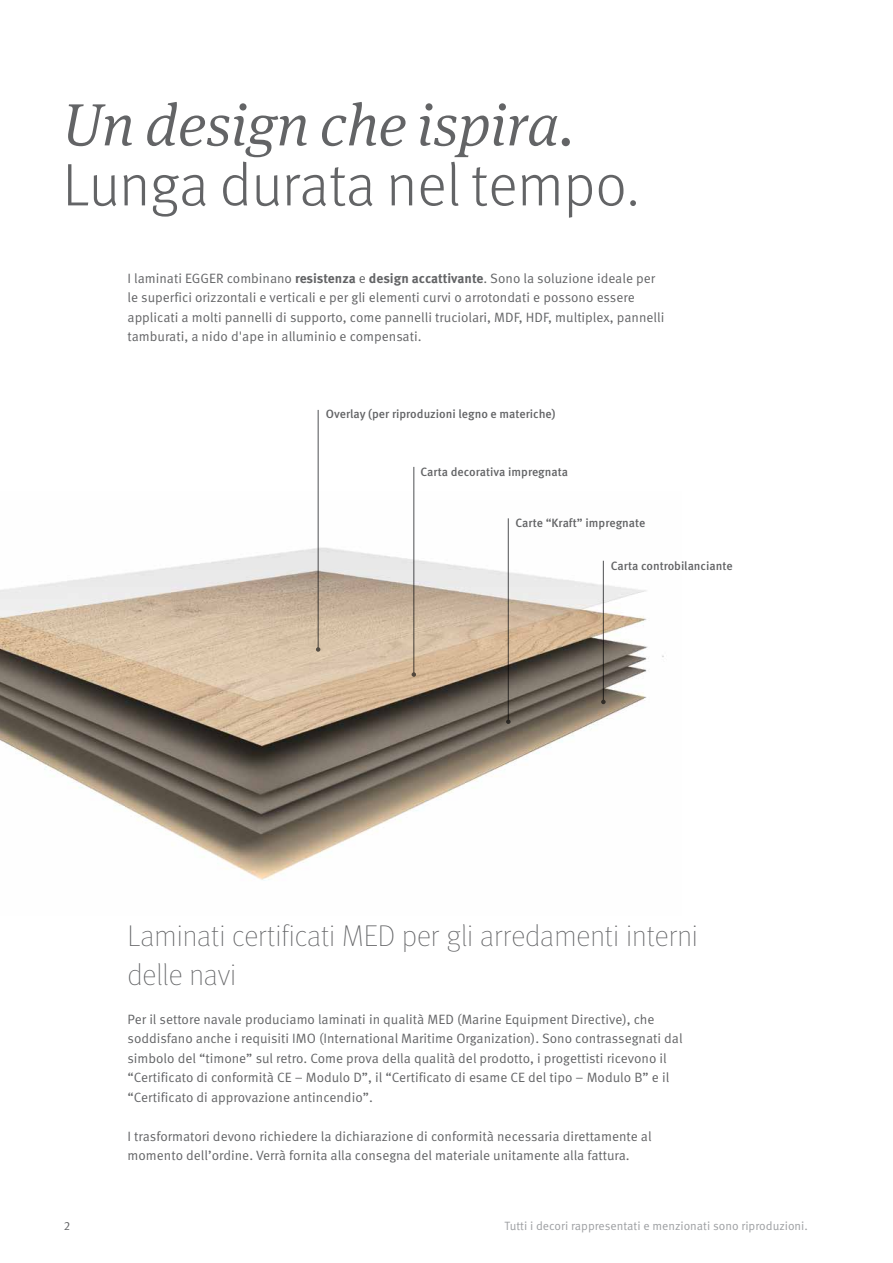
<style>
.page{position:relative;width:893px;height:1263px;background:#fff}
.page>*{position:absolute;margin:0;border:0;box-sizing:border-box;transform-origin:0 0}
.t1{font:300 60px "Meta Pro";color:#636466}
.t2{font:italic 300 60px "Meta Serif Pro";color:#636466}
.t3{font:100 30px/39px "Meta Pro";color:#636466}
.t4{font:13.5px/19.5px "Meta Pro";color:#636466}
.t5{font:500 12px "Meta Pro";color:#636466}
.t6{font:12px "Meta Pro";color:#9d9fa2}
.t7{font:12px "Meta Pro";color:#636466}
.s1{font-weight:700}
</style>
<div class="page">
<img style="left:0;top:491px;width:664px;height:390px">
<hr style="left:413px;top:467px;width:1px;height:207px;background:#636466">
<svg style="left:412px;top:672px;width:4px;height:5px"></svg>
<hr style="left:318px;top:410px;width:1px;height:239px;background:#636466">
<svg style="left:316px;top:647px;width:4px;height:5px"></svg>
<hr style="left:508px;top:518px;width:1px;height:204px;background:#636466">
<svg style="left:506px;top:719px;width:5px;height:5px"></svg>
<hr style="left:603px;top:561px;width:1px;height:141px;background:#636466">
<svg style="left:601px;top:700px;width:5px;height:4px"></svg>
<h1 class="t2" style="left:63px;top:82px;width:512px">Un design che ispira.</h1>
<h1 class="t1" style="left:63px;top:141px;width:579px">Lunga durata nel tempo.</h1>
<p class="t4" style="left:128px;top:268px;width:538px">I laminati EGGER combinano <span class="s1">resistenza</span> e <span class="s1">design accattivante</span>. Sono la soluzione ideale per le superfici orizzontali e verticali e per gli elementi curvi o arrotondati e possono essere applicati a molti pannelli di supporto, come pannelli truciolari, MDF, HDF, multiplex, pannelli tamburati, a nido d'ape in alluminio e compensati.</p>
<p class="t5" style="left:326px;top:404px;width:231px">Overlay (per riproduzioni legno e materiche)</p>
<p class="t5" style="left:420px;top:462px;width:149px">Carta decorativa impregnata</p>
<p class="t5" style="left:515px;top:513px;width:131px">Carte “Kraft” impregnate</p>
<p class="t5" style="left:611px;top:556px;width:123px">Carta controbilanciante</p>
<h2 class="t3" style="left:128px;top:915px;width:572px">Laminati certificati MED per gli arredamenti interni delle navi</h2>
<p class="t4" style="left:128px;top:1009px;width:557px">Per il settore navale produciamo laminati in qualità MED (Marine Equipment Directive), che soddisfano anche i requisiti IMO (International Maritime Organization). Sono contrassegnati dal simbolo del “timone” sul retro. Come prova della qualità del prodotto, i progettisti ricevono il “Certificato di conformità CE – Modulo D”, il “Certificato di esame CE del tipo – Modulo B” e il “Certificato di approvazione antincendio”.</p>
<p class="t4" style="left:128px;top:1126px;width:526px">I trasformatori devono richiedere la dichiarazione di conformità necessaria direttamente al momento dell’ordine. Verrà fornita alla consegna del materiale unitamente alla fattura.</p>
<p class="t7" style="left:64px;top:1218px;width:8px">2</p>
<p class="t6" style="left:505px;top:1218px;width:305px">Tutti i decori rappresentati e menzionati sono riproduzioni.</p>
</div>
